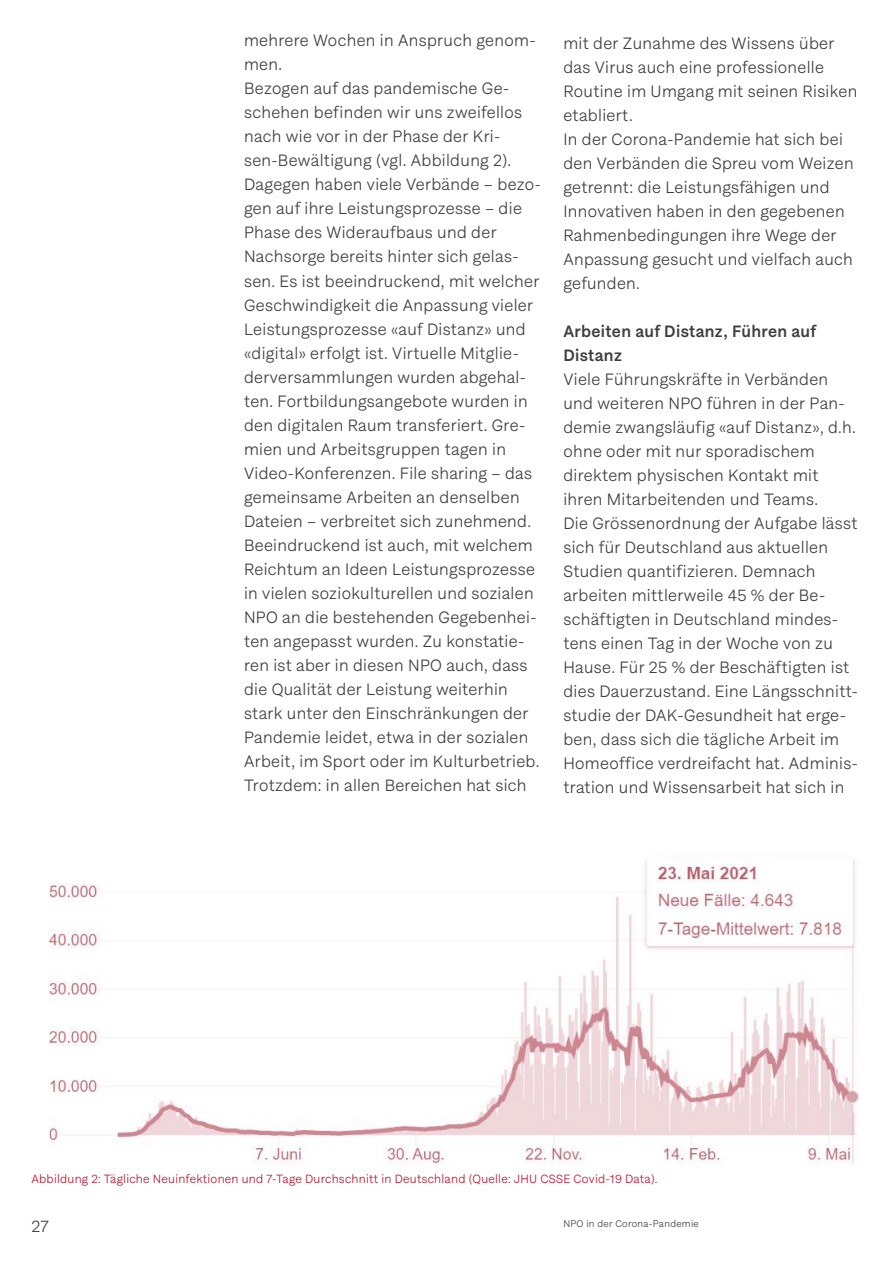
<style>
.page{position:relative;width:893px;height:1263px;background:#fff}
.page>*{position:absolute;margin:0;border:0;box-sizing:border-box;transform-origin:0 0}
.t1{font:300 16.5px/24px "Solanel";letter-spacing:.02em;color:#3e3e3f}
.t2{font:500 16.5px/24px "Solanel";letter-spacing:.02em;color:#3e3e3f}
.t3{font:300 12px "Solanel";letter-spacing:.02em;color:#bc142f}
.t4{font:300 9.75px "Solanel";letter-spacing:.03em;color:#3e3e3f}
</style>
<div class="page">
<img style="left:49px;top:857px;width:810px;height:307px">
<p class="t1" style="left:244px;top:29px;width:298px">mehrere Wochen in Anspruch genom&shy;men.<br>Bezogen auf das pandemische Ge&shy;schehen befinden wir uns zweifellos nach wie vor in der Phase der Kri&shy;sen-Bewältigung (vgl. Abbildung 2).<br>Dagegen haben viele Verbände – bezo&shy;gen auf ihre Leistungsprozesse – die Phase des Wideraufbaus und der Nachsorge bereits hinter sich gelas&shy;sen. Es ist beeindruckend, mit welcher Geschwindigkeit die Anpassung vieler Leistungsprozesse «auf Distanz» und «digital» erfolgt ist. Virtuelle Mitglie&shy;derversammlungen wurden abgehal&shy;ten. Fortbildungsangebote wurden in den digitalen Raum transferiert. Gre&shy;mien und Arbeitsgruppen tagen in Video-Konferenzen. File sharing – das gemeinsame Arbeiten an denselben Dateien – verbreitet sich zunehmend.<br>Beeindruckend ist auch, mit welchem Reichtum an Ideen Leistungsprozesse in vielen soziokulturellen und sozialen NPO an die bestehenden Gegebenhei&shy;ten angepasst wurden. Zu konstatie&shy;ren ist aber in diesen NPO auch, dass die Qualität der Leistung weiterhin stark unter den Einschränkungen der Pandemie leidet, etwa in der sozialen Arbeit, im Sport oder im Kulturbetrieb.<br>Trotzdem: in allen Bereichen hat sich</p>
<p class="t1" style="left:563px;top:31px;width:295px">mit der Zunahme des Wissens über das Virus auch eine professionelle<br>Routine im Umgang mit seinen Risiken etabliert.<br>In der Corona-Pandemie hat sich bei den Verbänden die Spreu vom Weizen getrennt: die Leistungsfähigen und<br>Innovativen haben in den gegebenen<br>Rahmenbedingungen ihre Wege der<br>Anpassung gesucht und vielfach auch gefunden.</p>
<p class="t2" style="left:563px;top:319px;width:254px">Arbeiten auf Distanz, Führen auf<br>Distanz</p>
<p class="t1" style="left:563px;top:368px;width:296px">Viele Führungskräfte in Verbänden und weiteren NPO führen in der Pan&shy;demie zwangsläufig «auf Distanz», d.h. ohne oder mit nur sporadischem direktem physischen Kontakt mit ihren Mitarbeitenden und Teams.<br>Die Grössenordnung der Aufgabe lässt sich für Deutschland aus aktuellen Studien quantifizieren. Demnach arbeiten mittlerweile 45 % der Be&shy;schäftigten in Deutschland mindes&shy;tens einen Tag in der Woche von zu Hause. Für 25 % der Beschäftigten ist dies Dauerzustand. Eine Längsschnitt&shy;studie der DAK-Gesundheit hat erge&shy;ben, dass sich die tägliche Arbeit im Homeoffice verdreifacht hat. Adminis&shy;tration und Wissensarbeit hat sich in</p>
<p class="t3" style="left:31px;top:1172px;width:628px">Abbildung 2: Tägliche Neuinfektionen und 7-Tage Durchschnitt in Deutschland (Quelle: JHU CSSE Covid-19 Data).</p>
<p class="t1" style="left:31px;top:1214px;width:19px">27</p>
<p class="t4" style="left:563px;top:1218px;width:137px">NPO in der Corona-Pandemie</p>
</div>
